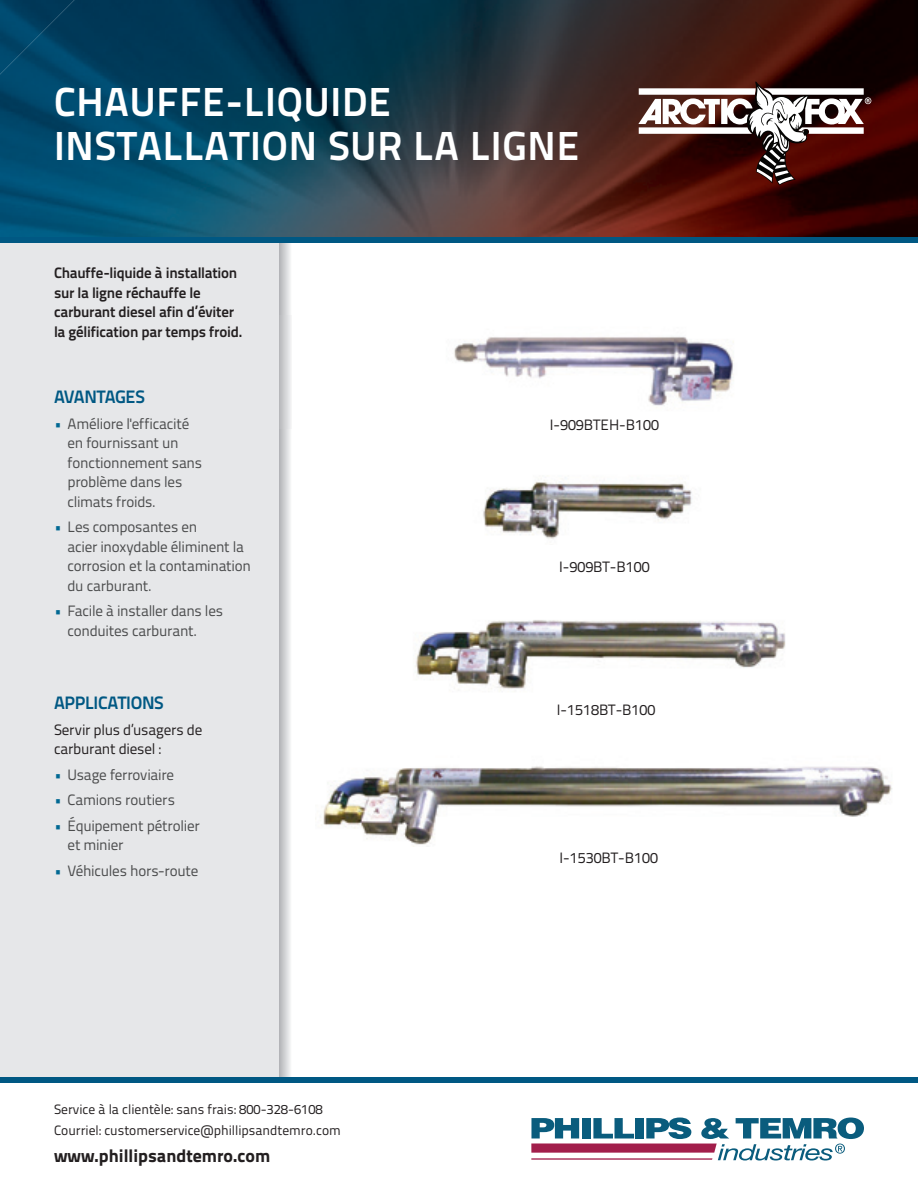
<style>
.page{position:relative;width:918px;height:1188px;background:#fff}
.page>*{position:absolute;margin:0;border:0;box-sizing:border-box;transform-origin:0 0}
.t1{font:700 54px "Titillium Text 22 L";letter-spacing:.02em;color:#fff}
.t2{font:700 40.5px/43.5px "Titillium Text 22 L";letter-spacing:.02em;color:#fff}
.t3{font:800 18px "Titillium Text 22 L";color:#231f20}
.t4{font:700 18px "Titillium Text 22 L";letter-spacing:-.02em;color:#005883}
.t5{font:15px/19.5px "Titillium Text 22 L";letter-spacing:-.015em;color:#4b4c4d}
.t6{font:700 15px/19.5px "Titillium Text 22 L";letter-spacing:-.015em;color:#231f20}
.t7{font:15px/19.5px "Titillium Text 22 L";color:#231f20}
.t8{font:13.5px/21px "Titillium Text 22 L";color:#231f20}
.s1{color:#006893}
</style>
<div class="page">
<img style="left:415px;top:620px;width:371px;height:71px">
<img style="left:323px;top:766px;width:569px;height:79px">
<img style="left:483px;top:477px;width:209px;height:62px">
<img style="left:454px;top:336px;width:280px;height:70px">
<div style="left:0;top:165px;width:279px;height:912px;background:#e6e7e9"></div>
<svg style="left:279px;top:243px;width:12px;height:834px;background:#cfd0d3"></svg>
<img style="left:279px;top:316px;width:12px;height:113px">
<svg style="left:531px;top:1118px;width:333px;height:43px"></svg>
<hr style="left:531px;top:1158px;width:181px;height:2px;background:#a21e4b">
<div style="left:0;top:1077px;width:918px;height:6px;background:#005883"></div>
<img style="left:0;top:0;width:918px;height:237px">
<div style="left:0;top:237px;width:918px;height:6px;background:#005883"></div>
<svg style="left:638px;top:81px;width:233px;height:104px"></svg>
<h1 class="t1" style="left:54px;top:34px;width:438px">CAB POWER PLUS</h1>
<h2 class="t2" style="left:54px;top:78px;width:527px">CHAUFFE-LIQUIDE<br>INSTALLATION SUR LA LIGNE</h2>
<p class="t6" style="left:54px;top:262px;width:190px">Chauffe-liquide à installation sur la ligne réchauffe le carburant diesel afin d’éviter la gélification par temps froid.</p>
<p class="t4" style="left:54px;top:383px;width:92px">AVANTAGES</p>
<p class="t5" style="left:68px;top:413px;width:136px;text-indent:-14px"><span class="s1">•</span> Améliore l'efficacité en fournissant un fonctionnement sans problème dans les climats froids.</p>
<p class="t5" style="left:68px;top:517px;width:185px;text-indent:-14px"><span class="s1">•</span> Les composantes en<br>acier inoxydable éliminent la corrosion et la contamination du carburant.</p>
<p class="t5" style="left:68px;top:601px;width:157px;text-indent:-14px"><span class="s1">•</span> Facile à installer dans les conduites carburant.</p>
<p class="t4" style="left:54px;top:689px;width:111px">APPLICATIONS</p>
<p class="t7" style="left:54px;top:719px;width:150px">Servir plus d’usagers de carburant diesel :</p>
<p class="t5" style="left:54px;top:764px;width:122px"><span class="s1">•</span> Usage ferroviaire</p>
<p class="t5" style="left:54px;top:790px;width:123px"><span class="s1">•</span> Camions routiers</p>
<p class="t5" style="left:68px;top:815px;width:134px;text-indent:-14px"><span class="s1">•</span> Équipement pétrolier et minier</p>
<p class="t5" style="left:54px;top:860px;width:146px"><span class="s1">•</span> Véhicules hors-route</p>
<p class="t8" style="left:54px;top:1098px;width:288px">Service à la clientèle: sans frais: 800-328-6108<br>Courriel: customerservice@phillipsandtemro.com</p>
<p class="t3" style="left:54px;top:1141px;width:218px">www.phillipsandtemro.com</p>
<p class="t7" style="left:550px;top:414px;width:111px">I-909BTEH-B100</p>
<p class="t7" style="left:559px;top:556px;width:92px">I-909BT-B100</p>
<p class="t7" style="left:557px;top:699px;width:100px">I-1518BT-B100</p>
<p class="t7" style="left:560px;top:847px;width:100px">I-1530BT-B100</p>
</div>
